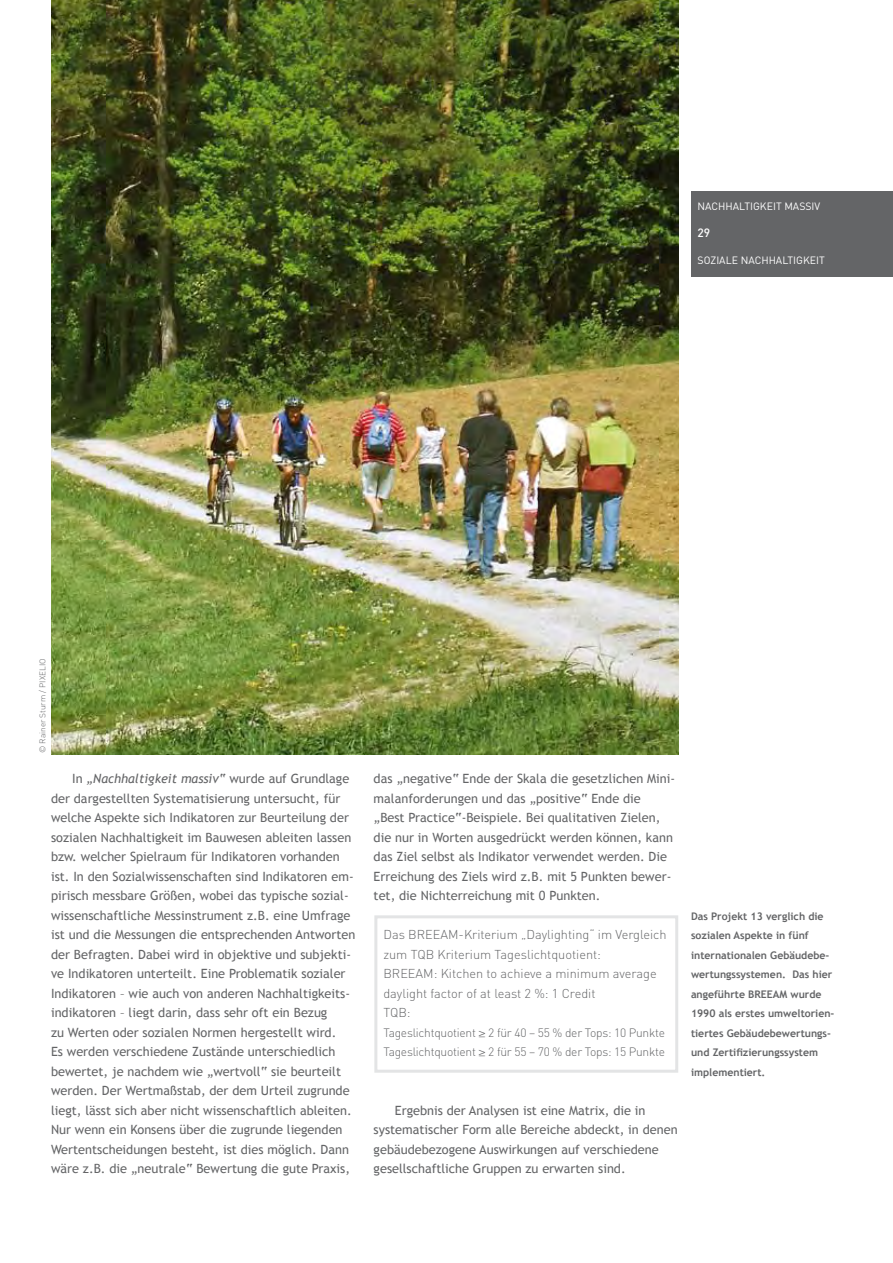
<style>
.page{position:relative;width:893px;height:1263px;background:#fff}
.page>*{position:absolute;margin:0;border:0;box-sizing:border-box;transform-origin:0 0}
.t1{font:12.75px/19.5px "Trebuchet MS";color:#646567}
.t2{font:300 12.75px/19.5px "DIN";color:#646567}
.t3{font:300 12px/19.5px "DIN";letter-spacing:-.02em;color:#646567}
.t4{font:500 12px "DIN";color:#fff}
.t5{font:700 10.5px/19.5px "Trebuchet MS";color:#646567}
.t6{font:10.5px "DIN";color:#fff}
.t7{font:300 8.25px "DIN";color:#646567}
.s1{font-style:italic}
.s2{font-family:"Helvetica Neue"}
</style>
<div class="page">
<div style="left:691px;top:191px;width:202px;height:85px;background:#646567"></div>
<img style="left:51px;top:0;width:627px;height:754px">
<div style="left:374px;top:915px;width:304px;height:158px;border:3px solid #e3e4e5"></div>
<p class="t6" style="left:697px;top:199px;width:124px">NACHHALTIGKEIT MASSIV</p>
<p class="t4" style="left:697px;top:225px;width:14px">29</p>
<p class="t6" style="left:697px;top:253px;width:129px">SOZIALE NACHHALTIGKEIT</p>
<p class="t7" style="left:37px;top:753px;width:96px;rotate:-90deg">© Rainer Sturm / PIXELIO</p>
<p class="t1" style="left:51px;top:769px;width:306px;text-indent:21px">In <span class="s1">„Nachhaltigkeit massiv“</span> wurde auf Grundlage der dargestellten Systematisierung untersucht, für welche Aspekte sich Indikatoren zur Beurteilung der sozialen Nachhaltigkeit im Bauwesen ableiten lassen bzw. welcher Spielraum für Indikatoren vorhanden ist. In den Sozialwissenschaften sind Indikatoren em&shy;pirisch messbare Größen, wobei das typische sozial&shy;wissenschaftliche Messinstrument z.B. eine Umfrage ist und die Messungen die entsprechenden Antworten der Befragten. Dabei wird in objektive und subjekti&shy;ve Indikatoren unterteilt. Eine Problematik sozialer Indikatoren – wie auch von anderen Nachhaltigkeits&shy;indikatoren – liegt darin, dass sehr oft ein Bezug<br>zu Werten oder sozialen Normen hergestellt wird.<br>Es werden verschiedene Zustände unterschiedlich bewertet, je nachdem wie „wertvoll“ sie beurteilt werden. Der Wertmaßstab, der dem Urteil zugrunde liegt, lässt sich aber nicht wissenschaftlich ableiten.<br>Nur wenn ein Konsens über die zugrunde liegenden Wertentscheidungen besteht, ist dies möglich. Dann wäre z.B. die „neutrale“ Bewertung die gute Praxis,</p>
<p class="t1" style="left:374px;top:769px;width:303px">das „negative“ Ende der Skala die gesetzlichen Mini&shy;malanforderungen und das „positive“ Ende die<br>„Best Practice“-Beispiele. Bei qualitativen Zielen, die nur in Worten ausgedrückt werden können, kann das Ziel selbst als Indikator verwendet werden. Die Erreichung des Ziels wird z.B. mit 5 Punkten bewer&shy;tet, die Nichterreichung mit 0 Punkten.</p>
<p class="t2" style="left:383px;top:925px;width:285px">Das BREEAM-Kriterium „Daylighting“ im Vergleich zum TQB Kriterium Tageslichtquotient:<br>BREEAM: Kitchen to achieve a minimum average daylight factor of at least 2 %: 1 Credit<br>TQB:</p>
<p class="t3" style="left:383px;top:1022px;width:283px">Tageslichtquotient <span class="s2">≥</span> 2 für 40 – 55 % der Tops: 10 Punkte<br>Tageslichtquotient <span class="s2">≥</span> 2 für 55 – 70 % der Tops: 15 Punkte</p>
<p class="t1" style="left:374px;top:1100px;width:305px;text-indent:21px">Ergebnis der Analysen ist eine Matrix, die in systematischer Form alle Bereiche abdeckt, in denen gebäudebezogene Auswirkungen auf verschiedene gesellschaftliche Gruppen zu erwarten sind.</p>
<p class="t5" style="left:691px;top:906px;width:145px">Das Projekt 13 verglich die sozialen Aspekte in fünf internationalen Gebäudebe&shy;wertungssystemen. Das hier angeführte BREEAM wurde<br>1990 als erstes umweltorien&shy;tiertes Gebäudebewertungs&shy;und Zertifizierungssystem implementiert.</p>
</div>
